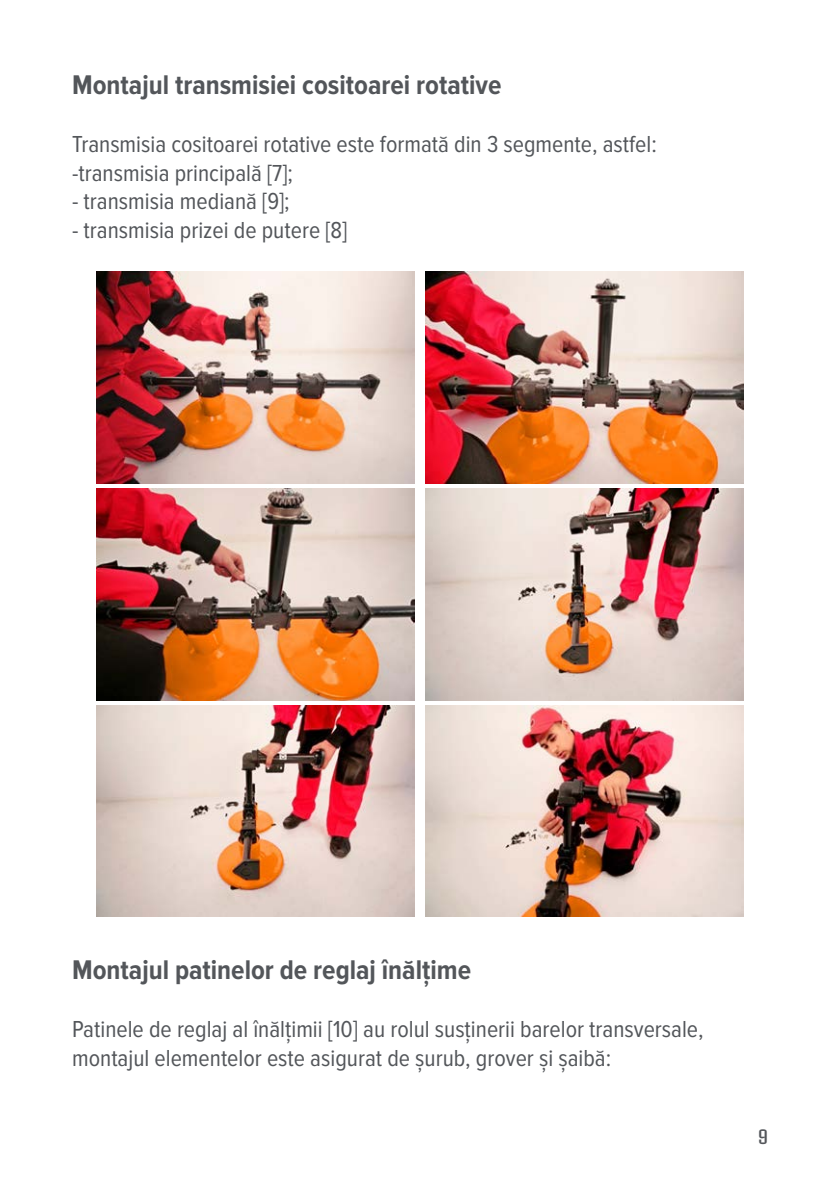
<style>
.page{position:relative;width:840px;height:1191px;background:#fff}
.page>*{position:absolute;margin:0;border:0;box-sizing:border-box;transform-origin:0 0}
.t1{font:700 28px "Proxima Nova Cond";color:#53565a}
.t2{font:24px/28.8px "Proxima Nova Cond";color:#53565a}
.t3{font:20px "Pressio No.42";color:#53565a}
</style>
<div class="page">
<img style="left:97px;top:272px;width:317px;height:211px">
<img style="left:425px;top:272px;width:317px;height:211px">
<img style="left:97px;top:488px;width:317px;height:212px">
<img style="left:425px;top:488px;width:317px;height:212px">
<img style="left:97px;top:705px;width:317px;height:212px">
<img style="left:425px;top:705px;width:317px;height:212px">
<p class="t1" style="left:72px;top:69px;width:430px">Montajul transmisiei cositoarei rotative</p>
<p class="t2" style="left:72px;top:130px;width:586px">Transmisia cositoarei rotative este formată din 3 segmente, astfel:</p>
<p class="t2" style="left:72px;top:159px;width:222px">-transmisia principală [7];</p>
<p class="t2" style="left:72px;top:188px;width:219px">- transmisia mediană [9];</p>
<p class="t2" style="left:72px;top:216px;width:276px">- transmisia prizei de putere [8]</p>
<p class="t1" style="left:72px;top:954px;width:400px">Montajul patinelor de reglaj înălțime</p>
<p class="t2" style="left:72px;top:1015px;width:632px">Patinele de reglaj al înălțimii [10] au rolul susținerii barelor transversale, montajul elementelor este asigurat de șurub, grover și șaibă:</p>
<p class="t3" style="left:757px;top:1125px;width:11px">9</p>
</div>
